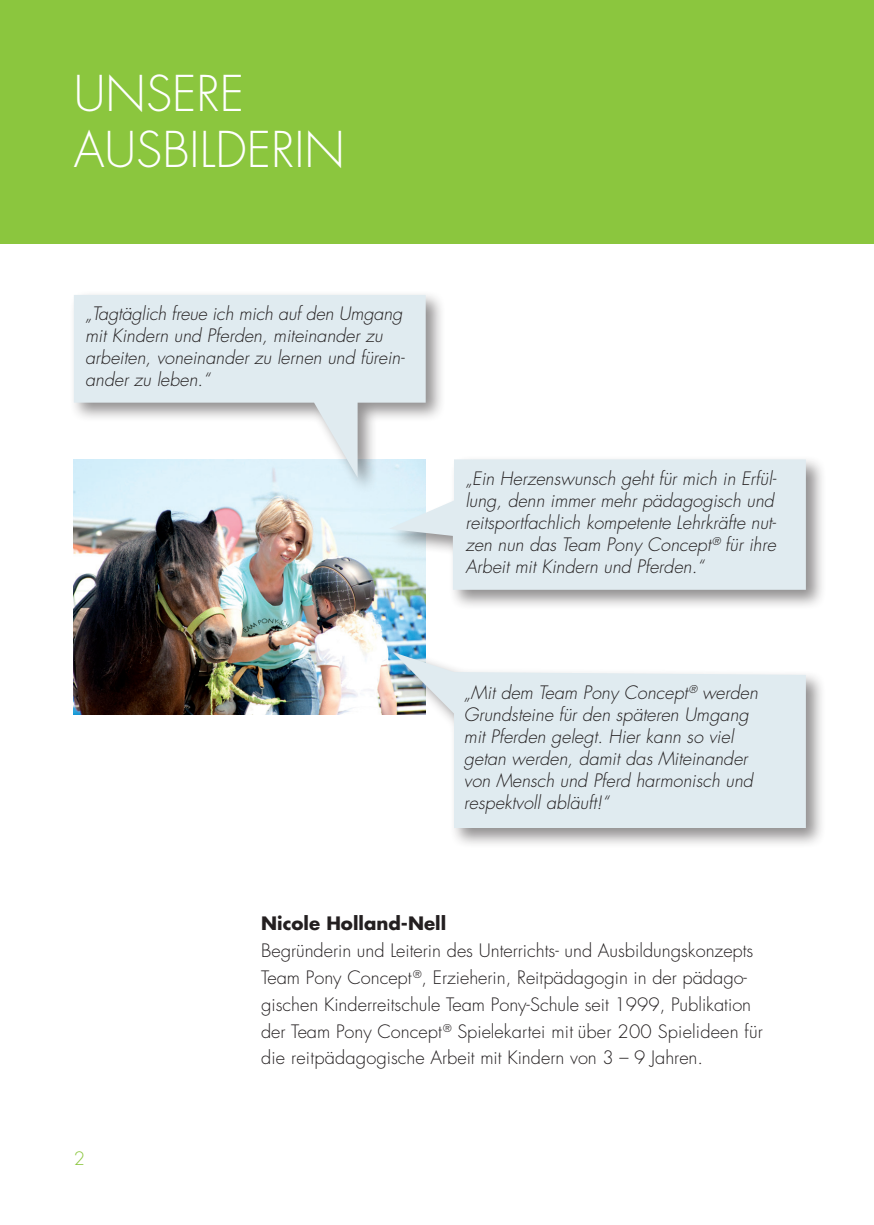
<style>
.page{position:relative;width:874px;height:1225px;background:#fff}
.page>*{position:absolute;margin:0;border:0;box-sizing:border-box;transform-origin:0 0}
.t1{font:300 48px/56px "Futura";color:#fff}
.t2{font:italic 300 18px/22px "Futura";color:#231f20}
.t3{font:300 18px/26.8px "Futura";color:#231f20}
.t4{font:700 18px "Futura";color:#231f20}
.t5{font:300 18px "Futura";color:#8bc63e}
</style>
<div class="page">
<img style="left:74px;top:495px;width:351px;height:219px">
<div style="left:0;top:0;width:873px;height:244px;background:#8bc63e"></div>
<div style="left:69px;top:290px;width:377px;height:205px;background:#231f20;opacity:.5"></div>
<svg style="left:74px;top:295px;width:351px;height:183px;fill:#e0ebf0"></svg>
<div style="left:391px;top:649px;width:434px;height:199px;background:#231f20;opacity:.5"></div>
<svg style="left:393px;top:652px;width:412px;height:176px;fill:#e0ebf0"></svg>
<div style="left:386px;top:455px;width:440px;height:155px;background:#231f20;opacity:.5"></div>
<svg style="left:388px;top:459px;width:417px;height:131px;background:#e0ebf0"></svg>
<h1 class="t1" style="left:74px;top:66px;width:273px">UNSERE<br>AUSBILDERIN</h1>
<p class="t2" style="left:85px;top:303px;width:321px">„Tagtäglich freue ich mich auf den Umgang mit Kindern und Pferden, miteinander zu arbeiten, voneinander zu lernen und fürein&shy;ander zu leben.“</p>
<p class="t2" style="left:465px;top:467px;width:312px">„Ein Herzenswunsch geht für mich in Erfül&shy;lung, denn immer mehr pädagogisch und reitsportfachlich kompetente Lehrkräfte nut&shy;zen nun das Team Pony Concept<sup>®</sup> für ihre Arbeit mit Kindern und Pferden.“</p>
<p class="t2" style="left:463px;top:681px;width:295px">„Mit dem Team Pony Concept<sup>®</sup> werden Grundsteine für den späteren Umgang mit Pferden gelegt. Hier kann so viel getan werden, damit das Miteinander von Mensch und Pferd harmonisch und respektvoll abläuft!“</p>
<p class="t5" style="left:74px;top:1147px;width:13px">2</p>
<p class="t4" style="left:261px;top:911px;width:186px">Nicole Holland-Nell</p>
<p class="t3" style="left:261px;top:937px;width:503px">Begründerin und Leiterin des Unterrichts- und Ausbildungskonzepts Team Pony Concept<sup>®</sup>, Erzieherin, Reitpädagogin in der pädago&shy;gischen Kinderreitschule Team Pony-Schule seit 1999, Publikation der Team Pony Concept<sup>®</sup> Spielekartei mit über 200 Spielideen für die reitpädagogische Arbeit mit Kindern von 3 – 9 Jahren.</p>
</div>
